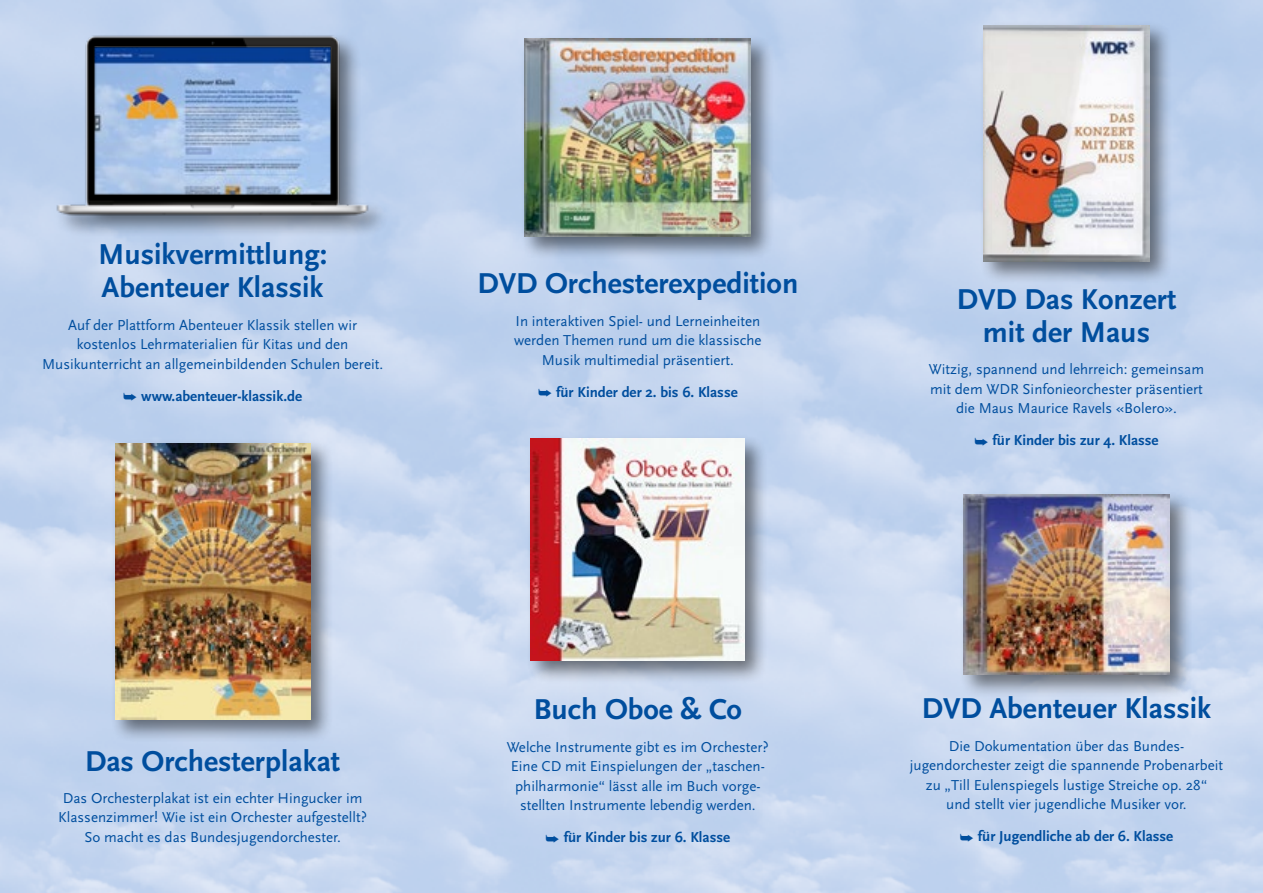
<style>
.page{position:relative;width:1263px;height:893px;background:#fff}
.page>*{position:absolute;margin:0;border:0;box-sizing:border-box;transform-origin:0 0}
.headline{font:700 30px/33px "Scala Sans";color:#004e9e}
.t1{font:15px/19.5px "Scala Sans";color:#004e9e;text-align:center}
.t2{font:700 15px "Scala Sans";color:#004e9e}
</style>
<div class="page">
<div style="left:525px;top:434px;width:243px;height:250px;background:#000;opacity:.5"></div>
<img style="left:531px;top:439px;width:214px;height:222px">
<div style="left:519px;top:34px;width:255px;height:226px;background:#000;opacity:.5"></div>
<img style="left:525px;top:39px;width:226px;height:198px">
<div style="left:110px;top:438px;width:223px;height:305px;background:#000;opacity:.5"></div>
<img style="left:115px;top:443px;width:195px;height:276px">
<div style="left:54px;top:32px;width:335px;height:205px;background:#000;opacity:.5"></div>
<img style="left:48px;top:26px;width:330px;height:204px">
<div style="left:958px;top:489px;width:234px;height:209px;background:#000;opacity:.5"></div>
<img style="left:964px;top:495px;width:205px;height:179px">
<div style="left:978px;top:20px;width:194px;height:264px;background:#000;opacity:.5"></div>
<img style="left:984px;top:25px;width:165px;height:236px">
<p class="headline" style="left:98px;top:239px;width:231px">Musikvermittlung:<br>Abenteuer Klassik</p>
<p class="t1" style="left:42px;top:315px;width:343px">Auf der Plattform Abenteuer Klassik stellen wir kostenlos Lehrmaterialien für Kitas und den<br>Musikunterricht an allgemeinbildenden Schulen bereit.</p>
<p class="t2" style="left:123px;top:388px;width:180px">➥ www.abenteuer-klassik.de</p>
<p class="headline" style="left:477px;top:268px;width:322px">DVD Orchesterexpedition</p>
<p class="t1" style="left:514px;top:311px;width:249px">In interaktiven Spiel- und Lerneinheiten werden Themen rund um die klassische<br>Musik multimedial präsentiert.</p>
<p class="t2" style="left:538px;top:384px;width:201px">➥ für Kinder der 2. bis 6. Klasse</p>
<p class="headline" style="left:85px;top:745px;width:257px">Das Orchesterplakat</p>
<p class="t1" style="left:58px;top:789px;width:310px">Das Orchesterplakat ist ein echter Hingucker im<br>Klassenzimmer! Wie ist ein Orchester aufgestellt?<br>So macht es das Bundesjugendorchester.</p>
<p class="headline" style="left:534px;top:694px;width:210px">Buch Oboe &amp; Co</p>
<p class="t1" style="left:507px;top:737px;width:263px">Welche Instrumente gibt es im Orchester?<br>Eine CD mit Einspielungen der „taschen&shy;philharmonie“ lässt alle im Buch vorge&shy;stellten Instrumente lebendig werden.</p>
<p class="t2" style="left:546px;top:829px;width:186px">➥ für Kinder bis zur 6. Klasse</p>
<p class="headline" style="left:957px;top:283px;width:221px;text-align:center">DVD Das Konzert mit der Maus</p>
<p class="t1" style="left:929px;top:360px;width:277px">Witzig, spannend und lehrreich: gemeinsam mit dem WDR Sinfonieorchester präsentiert die Maus Maurice Ravels «Bolero».</p>
<p class="t2" style="left:974px;top:432px;width:186px">➥ für Kinder bis zur 4. Klasse</p>
<p class="headline" style="left:922px;top:693px;width:291px">DVD Abenteuer Klassik</p>
<p class="t1" style="left:910px;top:736px;width:315px">Die Dokumentation über das Bundes&shy;jugendorchester zeigt die spannende Probenarbeit zu „Till Eulenspiegels lustige Streiche op. 28“<br>und stellt vier jugendliche Musiker vor.</p>
<p class="t2" style="left:960px;top:828px;width:215px">➥ für Jugendliche ab der 6. Klasse</p>
</div>
